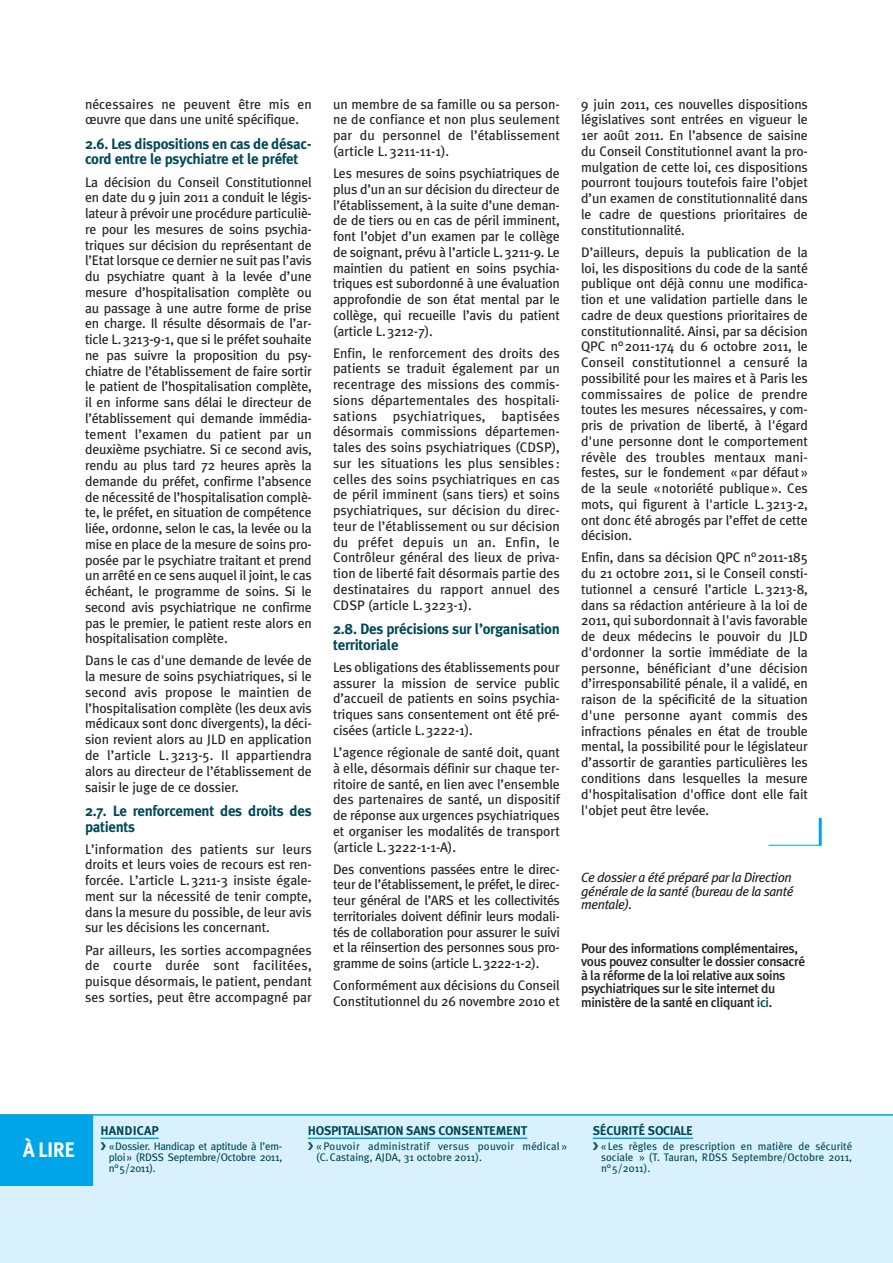
<style>
.page{position:relative;width:893px;height:1263px;background:#fff}
.page>*{position:absolute;margin:0;border:0;box-sizing:border-box;transform-origin:0 0}
.t1{font:700 21px "Meta Plus";color:#fff;scale:.95 1}
.t2{font:700 15px/15.8px "Meta Plus";letter-spacing:-.02em;color:#004958}
.t3{font:13.8px/15.8px "Meta Plus";letter-spacing:-.01em;color:#212125;text-align:justify}
.t4{font:500 13.5px/13.5px "Meta Plus";letter-spacing:-.03em;color:#212125}
.t5{font:italic 13.5px/13.5px "Meta Plus";letter-spacing:-.03em;color:#212125;text-align:justify}
.t6{font:700 12.75px "Meta Plus";letter-spacing:-.025em;color:#004958}
.t7{font:700 12.75px "Meta Plus";color:#004958}
.t8{font:10.95px/10.9px "Meta Plus";color:#004958;text-align:justify}
.t9{font:10.95px/10.9px "Meta Plus";letter-spacing:.02em;color:#004958}
.s1{color:#004958}
.s2{font-family:"Monotype Sorts";color:#0c505d}
</style>
<div class="page">
<div style="left:0;top:1115px;width:893px;height:148px;background:#d9f1fc"></div>
<hr style="left:0;top:1114px;width:893px;height:2px;background:#00a4e8">
<hr style="left:101px;top:1137px;width:58px;height:2px;background:#00a4e8">
<hr style="left:308px;top:1137px;width:219px;height:2px;background:#00a4e8">
<hr style="left:593px;top:1137px;width:100px;height:2px;background:#00a4e8">
<div style="left:1px;top:1116px;width:91px;height:69px;background:#00a4e8"></div>
<div style="left:0;top:1115px;width:93px;height:71px;border:1px solid #00a4e8"></div>
<hr style="left:768px;top:845px;width:53px;height:1px;background:#00a4e8">
<hr style="left:819px;top:818px;width:3px;height:27px;background:#00a4e8">
<p class="t3" style="left:85px;top:96px;width:228px">nécessaires ne peuvent être mis en œuvre que dans une unité spécifique.</p>
<p class="t2" style="left:85px;top:136px;width:228px">2.6. Les dispositions en cas de désac&shy;cord entre le psychiatre et le préfet</p>
<p class="t3" style="left:85px;top:174px;width:228px">La décision du Conseil Constitutionnel en date du 9 juin 2011 a conduit le légis&shy;lateur à prévoir une procédure particuliè&shy;re pour les mesures de soins psychia&shy;triques sur décision du représentant de l’Etat lorsque ce dernier ne suit pas l’avis du psychiatre quant à la levée d’une mesure d’hospitalisation complète ou au passage à une autre forme de prise en charge. Il résulte désormais de l’ar&shy;ticle L.3213-9-1, que si le préfet souhaite ne pas suivre la proposition du psy&shy;chiatre de l’établissement de faire sortir le patient de l’hospitalisation complète, il en informe sans délai le directeur de l’établissement qui demande immédia&shy;tement l’examen du patient par un deuxième psychiatre. Si ce second avis, rendu au plus tard 72 heures après la demande du préfet, confirme l’absence de nécessité de l’hospitalisation complè&shy;te, le préfet, en situation de compétence liée, ordonne, selon le cas, la levée ou la mise en place de la mesure de soins pro&shy;posée par le psychiatre traitant et prend un arrêté en ce sens auquel il joint, le cas échéant, le programme de soins. Si le second avis psychiatrique ne confirme pas le premier, le patient reste alors en hospitalisation complète.</p>
<p class="t3" style="left:85px;top:653px;width:228px">Dans le cas d'une demande de levée de la mesure de soins psychiatriques, si le second avis propose le maintien de l’hospitalisation complète (les deux avis médicaux sont donc divergents), la déci&shy;sion revient alors au JLD en application de l’article L.3213-5. Il appartiendra alors au directeur de l’établissement de saisir le juge de ce dossier.</p>
<p class="t2" style="left:85px;top:803px;width:228px">2.7. Le renforcement des droits des patients</p>
<p class="t3" style="left:85px;top:841px;width:228px">L’information des patients sur leurs droits et leurs voies de recours est ren&shy;forcée. L’article L.3211-3 insiste égale&shy;ment sur la nécessité de tenir compte, dans la mesure du possible, de leur avis sur les décisions les concernant.</p>
<p class="t3" style="left:85px;top:942px;width:228px">Par ailleurs, les sorties accompagnées de courte durée sont facilitées, puisque désormais, le patient, pendant ses sorties, peut être accompagné par</p>
<p class="t3" style="left:333px;top:96px;width:228px">un membre de sa famille ou sa person&shy;ne de confiance et non plus seulement par du personnel de l’établissement (article L.3211-11-1).</p>
<p class="t3" style="left:333px;top:165px;width:228px">Les mesures de soins psychiatriques de plus d’un an sur décision du directeur de l’établissement, à la suite d’une deman&shy;de de tiers ou en cas de péril imminent, font l’objet d’un examen par le collège de soignant, prévu à l’article L.3211-9. Le maintien du patient en soins psychia&shy;triques est subordonné à une évaluation approfondie de son état mental par le collège, qui recueille l’avis du patient (article L.3212-7).</p>
<p class="t3" style="left:333px;top:345px;width:228px">Enfin, le renforcement des droits des patients se traduit également par un recentrage des missions des commis&shy;sions départementales des hospitali&shy;sations psychiatriques, baptisées désormais commissions départemen&shy;tales des soins psychiatriques (CDSP), sur les situations les plus sensibles : celles des soins psychiatriques en cas de péril imminent (sans tiers) et soins psychiatriques, sur décision du direc&shy;teur de l’établissement ou sur décision du préfet depuis un an. Enfin, le Contrôleur général des lieux de priva&shy;tion de liberté fait désormais partie des destinataires du rapport annuel des CDSP (article L.3223-1).</p>
<p class="t2" style="left:333px;top:621px;width:228px">2.8. Des précisions sur l’organisation territoriale</p>
<p class="t3" style="left:333px;top:659px;width:228px">Les obligations des établissements pour assurer la mission de service public d’accueil de patients en soins psychia&shy;triques sans consentement ont été pré&shy;cisées (article L.3222-1).</p>
<p class="t3" style="left:333px;top:744px;width:228px">L’agence régionale de santé doit, quant à elle, désormais définir sur chaque ter&shy;ritoire de santé, en lien avec l’ensemble des partenaires de santé, un dispositif de réponse aux urgences psychiatriques et organiser les modalités de transport (article L.3222-1-1-A).</p>
<p class="t3" style="left:333px;top:861px;width:228px">Des conventions passées entre le direc&shy;teur de l’établissement, le préfet, le direc&shy;teur général de l’ARS et les collectivités territoriales doivent définir leurs modali&shy;tés de collaboration pour assurer le suivi et la réinsertion des personnes sous pro&shy;gramme de soins (article L.3222-1-2).</p>
<p class="t3" style="left:333px;top:978px;width:228px">Conformément aux décisions du Conseil<br>Constitutionnel du 26 novembre 2010 et</p>
<p class="t3" style="left:581px;top:96px;width:228px">9 juin 2011, ces nouvelles dispositions législatives sont entrées en vigueur le 1er août 2011. En l’absence de saisine du Conseil Constitutionnel avant la pro&shy;mulgation de cette loi, ces dispositions pourront toujours toutefois faire l’objet d’un examen de constitutionnalité dans le cadre de questions prioritaires de constitutionnalité.</p>
<p class="t3" style="left:581px;top:244px;width:229px">D’ailleurs, depuis la publication de la loi, les dispositions du code de la santé publique ont déjà connu une modifica&shy;tion et une validation partielle dans le cadre de deux questions prioritaires de constitutionnalité. Ainsi, par sa décision QPC n°2011-174 du 6 octobre 2011, le Conseil constitutionnel a censuré la possibilité pour les maires et à Paris les commissaires de police de prendre toutes les mesures nécessaires, y com&shy;pris de privation de liberté, à l'égard d'une personne dont le comportement révèle des troubles mentaux mani&shy;festes, sur le fondement «par défaut» de la seule «notoriété publique». Ces mots, qui figurent à l'article L.3213-2, ont donc été abrogés par l’effet de cette décision.</p>
<p class="t3" style="left:581px;top:550px;width:228px">Enfin, dans sa décision QPC n°2011-185 du 21 octobre 2011, si le Conseil consti&shy;tutionnel a censuré l’article L.3213-8, dans sa rédaction antérieure à la loi de 2011, qui subordonnait à l'avis favorable de deux médecins le pouvoir du JLD d'ordonner la sortie immédiate de la personne, bénéficiant d’une décision d’irresponsabilité pénale, il a validé, en raison de la spécificité de la situation d'une personne ayant commis des infractions pénales en état de trouble mental, la possibilité pour le législateur d’assortir de garanties particulières les conditions dans lesquelles la mesure d'hospitalisation d'office dont elle fait l'objet peut être levée.</p>
<p class="t5" style="left:581px;top:870px;width:214px">Ce dossier a été préparé par la Direction générale de la santé (bureau de la santé mentale).</p>
<p class="t4" style="left:581px;top:941px;width:226px">Pour des informations complémentaires, vous pouvez consulter le dossier consacré à la réforme de la loi relative aux soins psychiatriques sur le site internet du ministère de la santé en cliquant <span class="s1">ici</span>.</p>
<h1 class="t1" style="left:23px;top:1137px;width:56px">À LIRE</h1>
<p class="t7" style="left:101px;top:1123px;width:60px">HANDICAP</p>
<p class="t8" style="left:109px;top:1141px;width:175px;text-indent:-8px"><span class="s2">á</span> «Dossier. Handicap et aptitude à l’em&shy;ploi» (RDSS Septembre/Octobre 2011, n°5/2011).</p>
<p class="t6" style="left:308px;top:1123px;width:221px">HOSPITALISATION SANS CONSENTEMENT</p>
<p class="t9" style="left:316px;top:1141px;width:253px;text-indent:-8px"><span class="s2">á</span> « Pouvoir administratif versus pouvoir médical » (C.Castaing, AJDA, 31 octobre 2011).</p>
<p class="t6" style="left:593px;top:1123px;width:102px">SÉCURITÉ SOCIALE</p>
<p class="t8" style="left:601px;top:1141px;width:253px;text-indent:-8px"><span class="s2">á</span> «Les règles de prescription en matière de sécurité sociale » (T. Tauran, RDSS Septembre/Octobre 2011, n°5/2011).</p>
</div>
